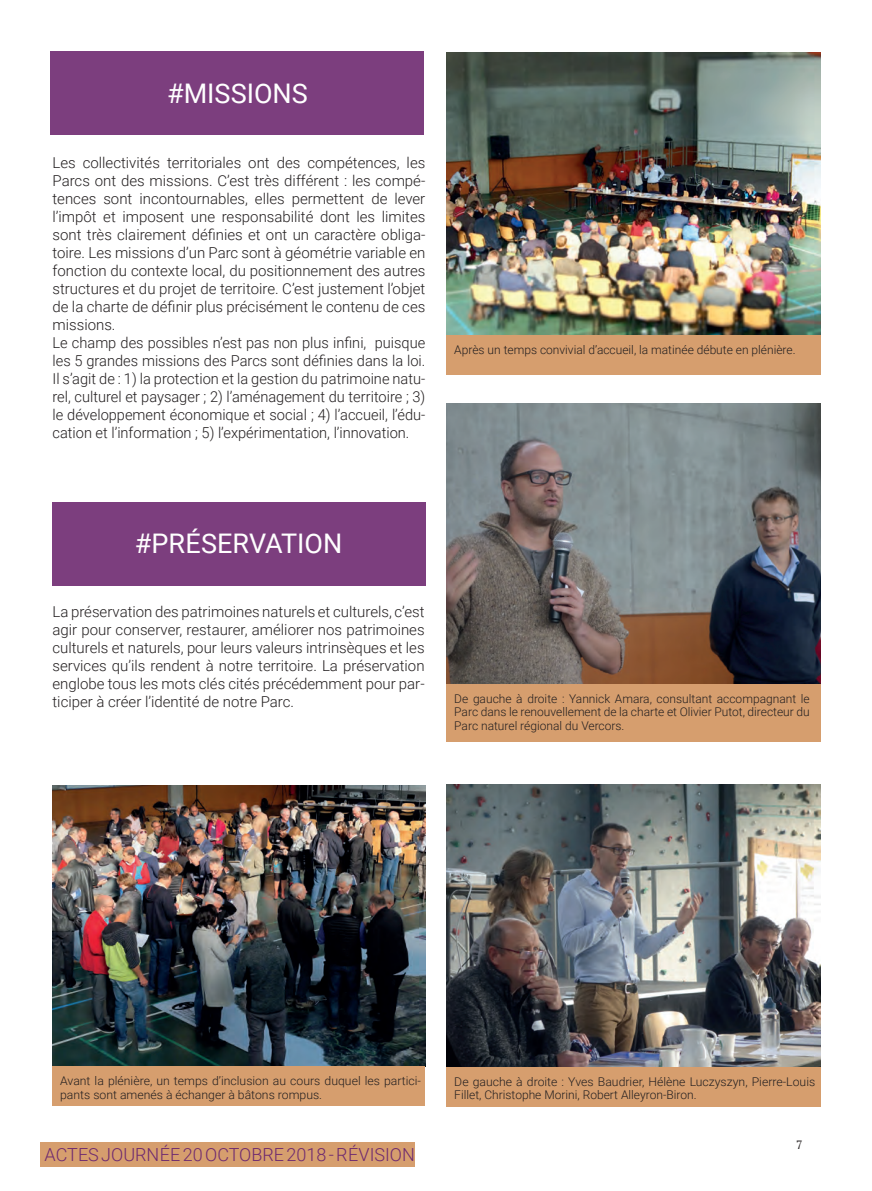
<style>
.page{position:relative;width:872px;height:1191px;background:#fff}
.page>*{position:absolute;margin:0;border:0;box-sizing:border-box;transform-origin:0 0}
.t1{font:27px "Roboto";color:#fff}
.t2{font:300 18px "Roboto";color:#6e2a70}
.t3{font:300 15px/18px "Roboto";color:#231f20}
.t4{font:300 12px/13.5px "Roboto";color:#231f20}
.t5{font:12px "PT Serif";color:#231f20}
</style>
<div class="page">
<div style="left:40px;top:1142px;width:375px;height:24px;background:#d69e6e"></div>
<div style="left:51px;top:51px;width:373px;height:84px;background:#7c3e7e"></div>
<div style="left:52px;top:502px;width:373px;height:83px;background:#7c3e7e"></div>
<img style="left:446px;top:784px;width:374px;height:283px">
<img style="left:446px;top:404px;width:375px;height:280px">
<img style="left:446px;top:53px;width:375px;height:281px">
<div style="left:446px;top:684px;width:375px;height:58px;background:#d69e6e"></div>
<div style="left:446px;top:335px;width:375px;height:40px;background:#d69e6e"></div>
<div style="left:446px;top:1067px;width:375px;height:39px;background:#d69e6e"></div>
<img style="left:52px;top:785px;width:373px;height:281px">
<div style="left:52px;top:1066px;width:372px;height:39px;background:#d69e6e"></div>
<h1 class="t1" style="left:167px;top:74px;width:142px">#MISSIONS</h1>
<p class="t3" style="left:52px;top:153px;width:374px">Les collectivités territoriales ont des compétences, les Parcs ont des missions. C’est très différent : les compé&shy;tences sont incontournables, elles permettent de lever l’impôt et imposent une responsabilité dont les limites sont très clairement définies et ont un caractère obliga&shy;toire. Les missions d’un Parc sont à géométrie variable en fonction du contexte local, du positionnement des autres structures et du projet de territoire. C’est justement l’objet de la charte de définir plus précisément le contenu de ces missions.<br>Le champ des possibles n’est pas non plus infini, puisque les 5 grandes missions des Parcs sont définies dans la loi.<br>Il s’agit de : 1) la protection et la gestion du patrimoine natu&shy;rel, culturel et paysager ; 2) l’aménagement du territoire ; 3) le développement économique et social ; 4) l’accueil, l’édu&shy;cation et l’information ; 5) l’expérimentation, l’innovation.</p>
<p class="t4" style="left:454px;top:343px;width:343px">Après un temps convivial d’accueil, la matinée débute en plénière.</p>
<h1 class="t1" style="left:135px;top:525px;width:209px">#PRÉSERVATION</h1>
<p class="t3" style="left:52px;top:601px;width:373px;text-align:justify">La préservation des patrimoines naturels et culturels, c’est agir pour conserver, restaurer, améliorer nos patrimoines culturels et naturels, pour leurs valeurs intrinsèques et les services qu’ils rendent à notre territoire. La préservation englobe tous les mots clés cités précédemment pour par&shy;ticiper à créer l’identité de notre Parc.</p>
<p class="t4" style="left:454px;top:691px;width:357px;text-align:justify">De gauche à droite : Yannick Amara, consultant accompagnant le Parc dans le renouvellement de la charte et Olivier Putot, directeur du Parc naturel régional du Vercors.</p>
<p class="t4" style="left:60px;top:1073px;width:362px">Avant la plénière, un temps d’inclusion au cours duquel les partici&shy;pants sont amenés à échanger à bâtons rompus.</p>
<p class="t2" style="left:45px;top:1141px;width:372px">ACTES JOURNÉE 20 OCTOBRE 2018 - RÉVISION</p>
<p class="t4" style="left:454px;top:1074px;width:362px">De gauche à droite : Yves Baudrier, Hélène Luczyszyn, Pierre-Louis<br>Fillet, Christophe Morini, Robert Alleyron-Biron.</p>
<p class="t5" style="left:796px;top:1136px;width:8px">7</p>
</div>
